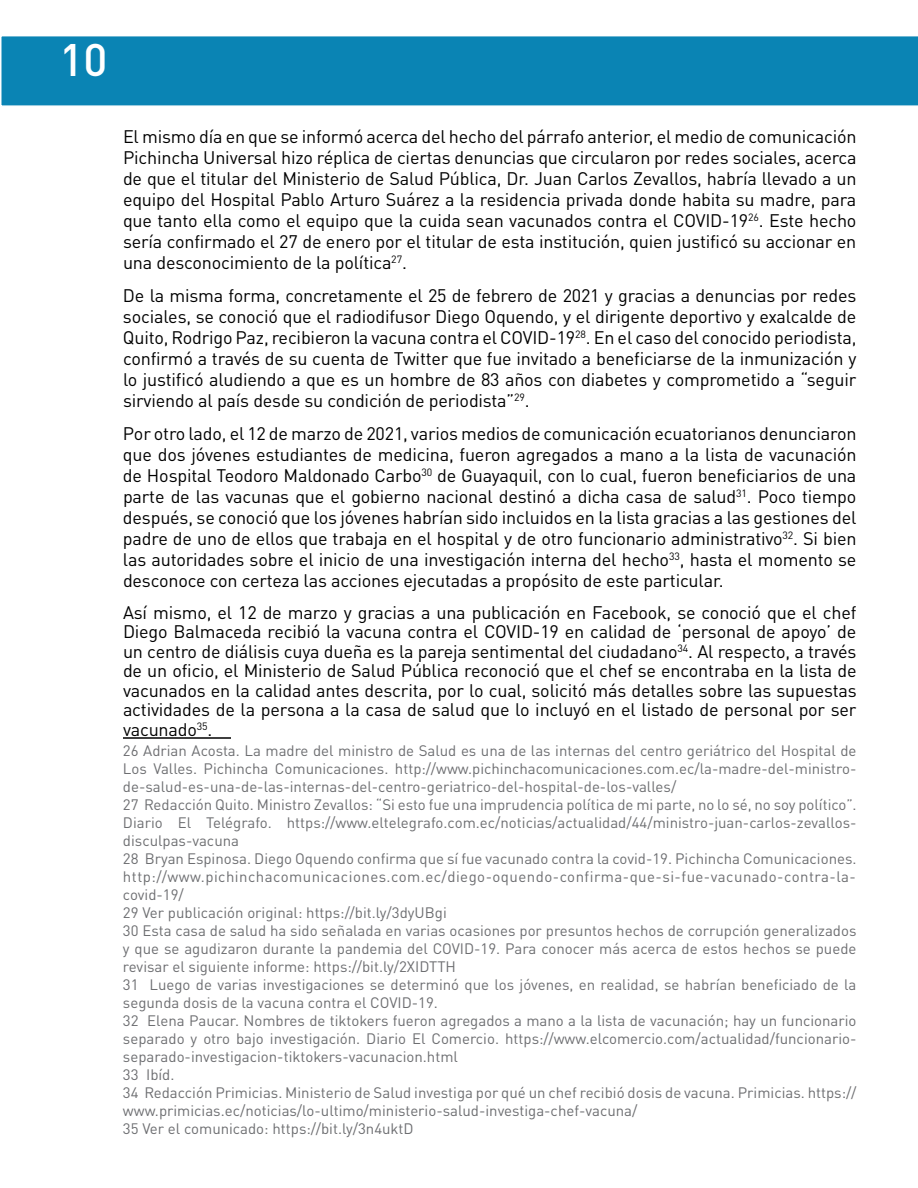
<style>
.page{position:relative;width:918px;height:1188px;background:#fff}
.page>*{position:absolute;margin:0;border:0;box-sizing:border-box;transform-origin:0 0}
.t1{font:500 45px "DIN Pro";color:#fff}
.t2{font:18px/21px "DIN Pro";letter-spacing:-.01em;color:#000;text-align:justify}
.t3{font:15px/18px "DIN Pro";color:#6d6e71}
</style>
<div class="page">
<div style="left:1px;top:36px;width:917px;height:70px;background:#0a84b4"></div>
<hr style="left:123px;top:737px;width:108px;height:2px;background:#000">
<h1 class="t1" style="left:60px;top:24px;width:49px">10</h1>
<p class="t2" style="left:123px;top:125px;width:735px">El mismo día en que se informó acerca del hecho del párrafo anterior, el medio de comunicación Pichincha Universal hizo réplica de ciertas denuncias que circularon por redes sociales, acerca de que el titular del Ministerio de Salud Pública, Dr. Juan Carlos Zevallos, habría llevado a un equipo del Hospital Pablo Arturo Suárez a la residencia privada donde habita su madre, para que tanto ella como el equipo que la cuida sean vacunados contra el COVID-19<sup>26</sup>. Este hecho sería confirmado el 27 de enero por el titular de esta institución, quien justificó su accionar en una desconocimiento de la política<sup>27</sup>.</p>
<p class="t2" style="left:123px;top:284px;width:735px">De la misma forma, concretamente el 25 de febrero de 2021 y gracias a denuncias por redes sociales, se conoció que el radiodifusor Diego Oquendo, y el dirigente deportivo y exalcalde de Quito, Rodrigo Paz, recibieron la vacuna contra el COVID-19<sup>28</sup>. En el caso del conocido periodista, confirmó a través de su cuenta de Twitter que fue invitado a beneficiarse de la inmunización y lo justificó aludiendo a que es un hombre de 83 años con diabetes y comprometido a “seguir sirviendo al país desde su condición de periodista”<sup>29</sup>.</p>
<p class="t2" style="left:123px;top:422px;width:735px">Por otro lado, el 12 de marzo de 2021, varios medios de comunicación ecuatorianos denunciaron que dos jóvenes estudiantes de medicina, fueron agregados a mano a la lista de vacunación de Hospital Teodoro Maldonado Carbo<sup>30</sup> de Guayaquil, con lo cual, fueron beneficiarios de una parte de las vacunas que el gobierno nacional destinó a dicha casa de salud<sup>31</sup>. Poco tiempo después, se conoció que los jóvenes habrían sido incluidos en la lista gracias a las gestiones del padre de uno de ellos que trabaja en el hospital y de otro funcionario administrativo<sup>32</sup>. Si bien las autoridades sobre el inicio de una investigación interna del hecho<sup>33</sup>, hasta el momento se desconoce con certeza las acciones ejecutadas a propósito de este particular.</p>
<p class="t2" style="left:123px;top:601px;width:735px;line-height:19.5px">Así mismo, el 12 de marzo y gracias a una publicación en Facebook, se conoció que el chef Diego Balmaceda recibió la vacuna contra el COVID-19 en calidad de ‘personal de apoyo’ de un centro de diálisis cuya dueña es la pareja sentimental del ciudadano<sup>34</sup>. Al respecto, a través de un oficio, el Ministerio de Salud Pública reconoció que el chef se encontraba en la lista de vacunados en la calidad antes descrita, por lo cual, solicitó más detalles sobre las supuestas actividades de la persona a la casa de salud que lo incluyó en el listado de personal por ser vacunado<sup>35</sup>.</p>
<p class="t3" style="left:123px;top:740px;width:735px">26 Adrian Acosta. La madre del ministro de Salud es una de las internas del centro geriátrico del Hospital de Los Valles. Pichincha Comunicaciones. http://www.pichinchacomunicaciones.com.ec/la-madre-del-ministro&shy;de-salud-es-una-de-las-internas-del-centro-geriatrico-del-hospital-de-los-valles/<br>27 Redacción Quito. Ministro Zevallos: “Si esto fue una imprudencia política de mi parte, no lo sé, no soy político”.<br>Diario El Telégrafo. https://www.eltelegrafo.com.ec/noticias/actualidad/44/ministro-juan-carlos-zevallos&shy;disculpas-vacuna<br>28 Bryan Espinosa. Diego Oquendo confirma que sí fue vacunado contra la covid-19. Pichincha Comunicaciones. http://www.pichinchacomunicaciones.com.ec/diego-oquendo-confirma-que-si-fue-vacunado-contra-la&shy;covid-19/<br>29 Ver publicación original: https://bit.ly/3dyUBgi<br>30 Esta casa de salud ha sido señalada en varias ocasiones por presuntos hechos de corrupción generalizados y que se agudizaron durante la pandemia del COVID-19. Para conocer más acerca de estos hechos se puede revisar el siguiente informe: https://bit.ly/2XIDTTH<br>31 Luego de varias investigaciones se determinó que los jóvenes, en realidad, se habrían beneficiado de la segunda dosis de la vacuna contra el COVID-19.<br>32 Elena Paucar. Nombres de tiktokers fueron agregados a mano a la lista de vacunación; hay un funcionario separado y otro bajo investigación. Diario El Comercio. https://www.elcomercio.com/actualidad/funcionario&shy;separado-investigacion-tiktokers-vacunacion.html<br>33 Ibíd.<br>34 Redacción Primicias. Ministerio de Salud investiga por qué un chef recibió dosis de vacuna. Primicias. https:// www.primicias.ec/noticias/lo-ultimo/ministerio-salud-investiga-chef-vacuna/<br>35 Ver el comunicado: https://bit.ly/3n4uktD</p>
</div>
